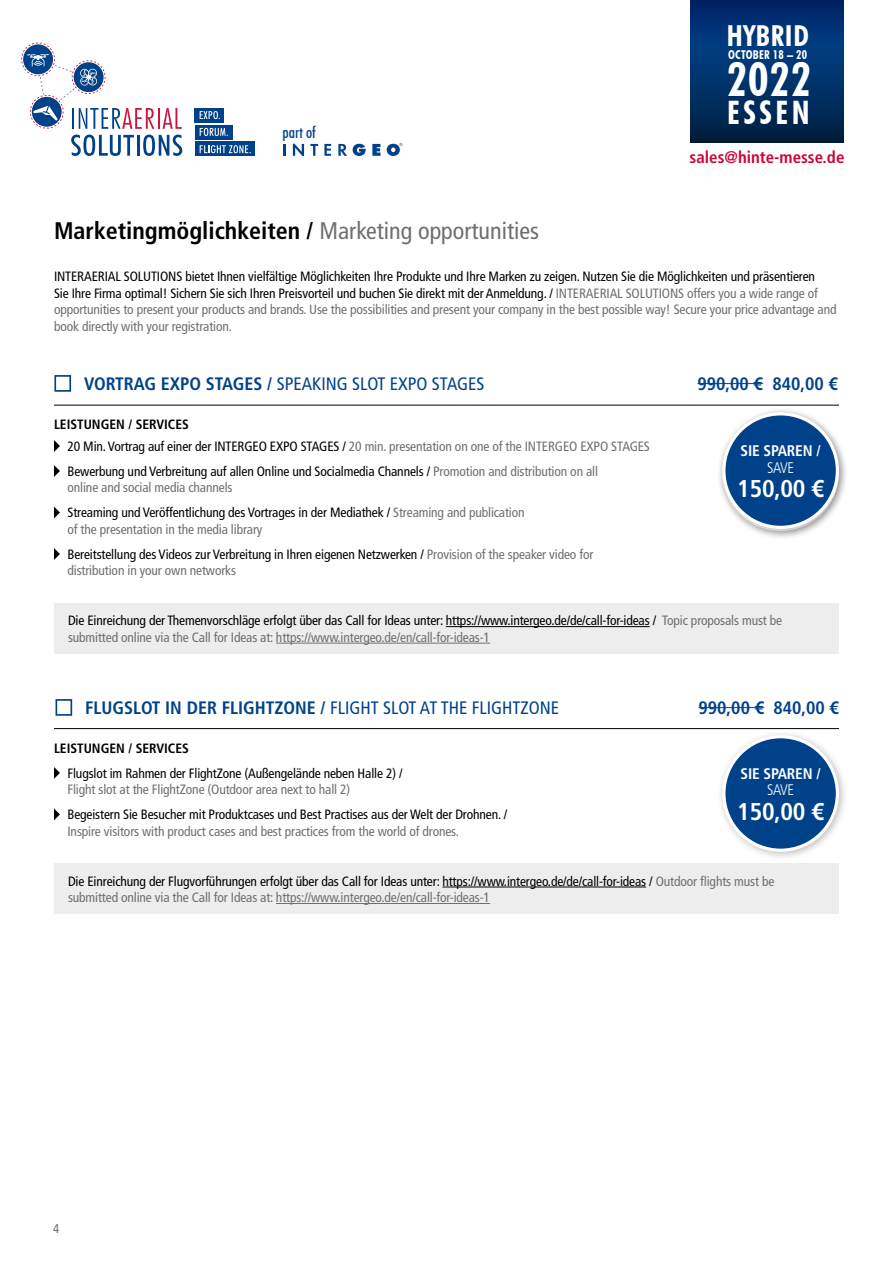
<style>
.page{position:relative;width:893px;height:1263px;background:#fff}
.page>*{position:absolute;margin:0;border:0;box-sizing:border-box;transform-origin:0 0}
.t1{font:700 condensed 46.35px "Futura BT";color:#fff}
.t2{font:700 condensed 32.4px "Futura BT";letter-spacing:.11em;color:#fff}
.t3{font:700 condensed 28.95px "Futura BT";letter-spacing:.03em;color:#fff}
.t4{font:700 condensed 24.3px "Frutiger LT Std";letter-spacing:-.01em;color:#fff}
.t5{font:700 condensed 24px "Frutiger LT Std";color:#000}
.t6{font:condensed 18px "Frutiger LT Std";color:#004289}
.t7{font:700 condensed 18px "Frutiger LT Std";color:#004289}
.t8{font:700 condensed 16.8px "Frutiger LT Std";color:#ce0538}
.t9{font:500 condensed 16.05px "Futura BT";color:#004289}
.t10{font:700 condensed 15.3px "Frutiger LT Std";letter-spacing:-.01em;color:#fff}
.t11{font:300 condensed 15.3px "Frutiger LT Std";letter-spacing:-.03em;color:#fff}
.t12{font:condensed 13.5px/16.5px "Frutiger LT Std";letter-spacing:-.01em;color:#000}
.t13{font:condensed 13.5px/22px "Frutiger LT Std";letter-spacing:-.01em;color:#706f6f}
.t14{font:700 condensed 13.5px "Frutiger LT Std";color:#000}
.t15{font:condensed 12.75px "Frutiger LT Std";color:#706f6f}
.t16{font:700 condensed 12.15px "Futura BT";letter-spacing:.02em;color:#fff}
.s1{font-weight:400;color:#706f6f}
.s2{color:#706f6f}
.s3{font-weight:700}
.s4{font-weight:700;color:#000}
.s5{color:#000}
</style>
<div class="page">
<svg style="left:71px;top:135px;width:63px;height:21px"></svg>
<hr style="left:137px;top:135px;width:2px;height:21px;background:#004289">
<svg style="left:143px;top:135px;width:39px;height:21px"></svg>
<svg style="left:21px;top:43px;width:161px;height:86px"></svg>
<div style="left:195px;top:108px;width:29px;height:14px;background:#004289"></div>
<div style="left:195px;top:125px;width:37px;height:14px;background:#004289"></div>
<div style="left:195px;top:142px;width:59px;height:14px;background:#004289"></div>
<svg style="left:200px;top:111px;width:20px;height:8px"></svg>
<svg style="left:200px;top:128px;width:28px;height:8px"></svg>
<svg style="left:200px;top:145px;width:51px;height:8px"></svg>
<svg style="left:283px;top:144px;width:3px;height:12px"></svg>
<svg style="left:293px;top:144px;width:11px;height:12px"></svg>
<svg style="left:310px;top:144px;width:8px;height:12px"></svg>
<svg style="left:324px;top:144px;width:7px;height:12px"></svg>
<svg style="left:338px;top:144px;width:9px;height:12px"></svg>
<svg style="left:353px;top:144px;width:13px;height:12px"></svg>
<svg style="left:372px;top:144px;width:9px;height:12px"></svg>
<svg style="left:387px;top:143px;width:15px;height:13px"></svg>
<div style="left:690px;top:0;width:154px;height:44px;background:#002668"></div>
<svg style="left:690px;top:21px;width:154px;height:121px;background:#002f66"></svg>
<div style="left:54px;top:603px;width:785px;height:51px;background:#ededed"></div>
<div style="left:54px;top:863px;width:785px;height:51px;background:#ededed"></div>
<svg style="left:54px;top:375px;width:17px;height:17px"></svg>
<hr style="left:697px;top:383px;width:66px;height:1px;background:#004289">
<svg style="left:56px;top:699px;width:16px;height:17px"></svg>
<hr style="left:699px;top:707px;width:65px;height:1px;background:#004289">
<svg style="left:54px;top:440px;width:6px;height:12px"></svg>
<svg style="left:54px;top:465px;width:6px;height:12px"></svg>
<svg style="left:54px;top:507px;width:6px;height:11px"></svg>
<svg style="left:54px;top:548px;width:6px;height:12px"></svg>
<svg style="left:54px;top:767px;width:6px;height:12px"></svg>
<svg style="left:54px;top:808px;width:6px;height:12px"></svg>
<div style="left:716px;top:729px;width:132px;height:132px;background:#000;opacity:.27"></div>
<div style="left:724px;top:737px;width:113px;height:113px;background:#004289;border-radius:50%"></div>
<div style="left:722px;top:735px;width:117px;height:117px;border:3px solid #fff;border-radius:50%"></div>
<div style="left:716px;top:406px;width:132px;height:132px;background:#000;opacity:.27"></div>
<div style="left:724px;top:414px;width:113px;height:113px;background:#004289;border-radius:50%"></div>
<div style="left:722px;top:412px;width:117px;height:117px;border:3px solid #fff;border-radius:50%"></div>
<hr style="left:446px;top:626px;width:204px;height:1px;background:#000">
<hr style="left:276px;top:643px;width:214px;height:1px;background:#706f6f">
<hr style="left:442px;top:887px;width:204px;height:1px;background:#000">
<hr style="left:276px;top:903px;width:214px;height:1px;background:#706f6f">
<hr style="left:54px;top:405px;width:785px;height:1px;background:#000">
<hr style="left:54px;top:728px;width:785px;height:1px;background:#000">
<p class="t9" style="left:282px;top:122px;width:35px">part of</p>
<h3 class="t5" style="left:54px;top:217px;width:486px">Marketingmöglichkeiten / <span class="s1">Marketing opportunities</span></h3>
<h3 class="t3" style="left:727px;top:18px;width:84px">HYBRID</h3>
<h1 class="t1" style="left:727px;top:52px;width:86px">2022</h1>
<p class="t16" style="left:728px;top:48px;width:81px">OCTOBER 18 – 20</p>
<h2 class="t2" style="left:727px;top:93px;width:84px">ESSEN</h2>
<p class="t8" style="left:690px;top:148px;width:156px">sales@hinte-messe.de</p>
<p class="t12" style="left:54px;top:269px;width:784px">INTERAERIAL SOLUTIONS bietet Ihnen vielfältige Möglichkeiten Ihre Produkte und Ihre Marken zu zeigen. Nutzen Sie die Möglichkeiten und präsentieren<br>Sie Ihre Firma optimal! Sichern Sie sich Ihren Preisvorteil und buchen Sie direkt mit der Anmeldung. / <span class="s2">INTERAERIAL SOLUTIONS offers you a wide range of opportunities to present your products and brands. Use the possibilities and present your company in the best possible way! Secure your price advantage and book directly with your registration.</span></p>
<h3 class="t6" style="left:84px;top:373px;width:402px"><span class="s3">VORTRAG EXPO STAGES /</span> SPEAKING SLOT EXPO STAGES</h3>
<h3 class="t7" style="left:697px;top:373px;width:142px">990,00 € 840,00 €</h3>
<p class="t13" style="left:67px;top:413px;width:584px;text-indent:-13px"><span class="s4">LEISTUNGEN / SERVICES<br></span><span class="s5">20 Min. Vortrag auf einer der INTERGEO EXPO STAGES /</span> 20 min. presentation on one of the INTERGEO EXPO STAGES</p>
<p class="t12" style="left:67px;top:463px;width:532px">Bewerbung und Verbreitung auf allen Online und Socialmedia Channels / <span class="s2">Promotion and distribution on all online and social media channels</span></p>
<p class="t13" style="left:67px;top:505px;width:459px;line-height:16.5px"><span class="s5">Streaming und Veröffentlichung des Vortrages in der Mediathek /</span> Streaming and publication of the presentation in the media library</p>
<p class="t12" style="left:67px;top:546px;width:527px">Bereitstellung des Videos zur Verbreitung in Ihren eigenen Netzwerken / <span class="s2">Provision of the speaker video for distribution in your own networks</span></p>
<p class="t10" style="left:741px;top:444px;width:82px">SIE SPAREN /</p>
<p class="t11" style="left:767px;top:461px;width:29px">SAVE</p>
<h3 class="t4" style="left:737px;top:476px;width:88px">150,00 €</h3>
<p class="t12" style="left:68px;top:612px;width:716px">Die Einreichung der Themenvorschläge erfolgt über das Call for Ideas unter: https://www.intergeo.de/de/call-for-ideas / <span class="s2">Topic proposals must be submitted online via the Call for Ideas at: https://www.intergeo.de/en/call-for-ideas-1</span></p>
<h3 class="t6" style="left:85px;top:697px;width:475px"><span class="s3">FLUGSLOT IN DER FLIGHTZONE /</span> FLIGHT SLOT AT THE FLIGHTZONE</h3>
<h3 class="t7" style="left:698px;top:697px;width:142px">990,00 € 840,00 €</h3>
<p class="t14" style="left:54px;top:740px;width:136px">LEISTUNGEN / SERVICES</p>
<p class="t12" style="left:67px;top:765px;width:337px">Flugslot im Rahmen der FlightZone (Außengelände neben Halle 2) /</p>
<p class="t13" style="left:67px;top:779px;width:284px">Flight slot at the FlightZone (Outdoor area next to hall 2)</p>
<p class="t12" style="left:67px;top:806px;width:441px">Begeistern Sie Besucher mit Produktcases und Best Practises aus der Welt der Drohnen. /</p>
<p class="t13" style="left:67px;top:820px;width:393px">Inspire visitors with product cases and best practices from the world of drones.</p>
<p class="t10" style="left:741px;top:764px;width:82px">SIE SPAREN /</p>
<p class="t11" style="left:767px;top:781px;width:29px">SAVE</p>
<h3 class="t4" style="left:737px;top:797px;width:88px">150,00 €</h3>
<p class="t12" style="left:68px;top:873px;width:708px">Die Einreichung der Flugvorführungen erfolgt über das Call for Ideas unter: https://www.intergeo.de/de/call-for-ideas / <span class="s2">Outdoor flights must be submitted online via the Call for Ideas at: https://www.intergeo.de/en/call-for-ideas-1</span></p>
<p class="t15" style="left:53px;top:1221px;width:8px">4</p>
</div>
